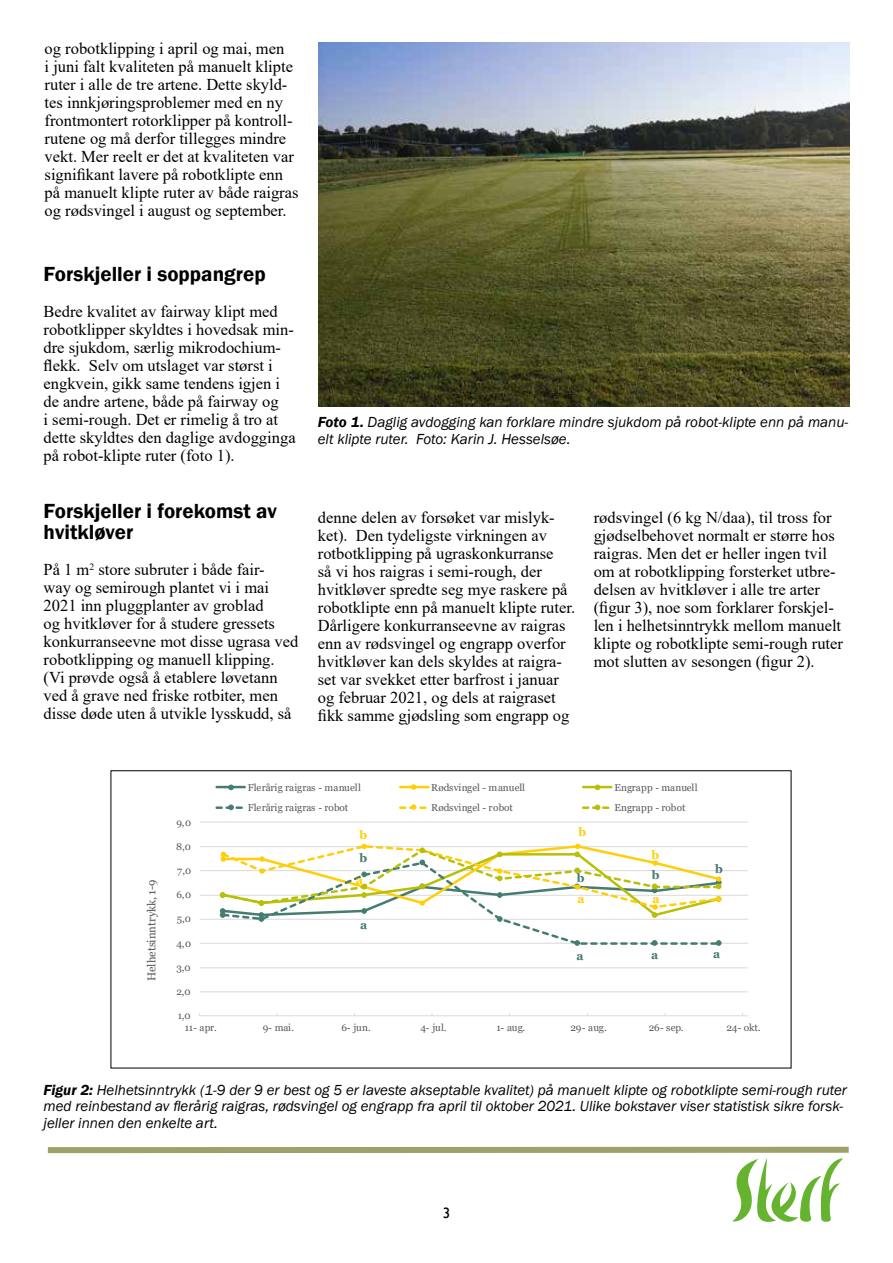
<style>
.page{position:relative;width:893px;height:1263px;background:#fff}
.page>*{position:absolute;margin:0;border:0;box-sizing:border-box;transform-origin:0 0}
.t1{font:600 21px/21px "Franklin Gothic";color:#000}
.t2{font:16.5px/18px "Times New Roman";color:#000}
.t3{font:italic 15px/16.5px "Franklin Gothic";color:#000}
.t4{font:15px "Gill Sans";color:#000}
.t5{font:700 12px "Georgia";color:#457c72}
.t6{font:700 12px "Georgia";color:#ffce09}
.t7{font:11.4px "Georgia";color:#595959}
.t8{font:10.05px "Georgia";letter-spacing:-.01em;color:#595959}
.t9{font:10.05px "Georgia";letter-spacing:.01em;color:#595959}
.s1{font-weight:600}
</style>
<div class="page">
<svg style="left:732px;top:1158px;width:111px;height:64px"></svg>
<div style="left:48px;top:1147px;width:801px;height:6px;background:#a0a168"></div>
<hr style="left:200px;top:991px;width:548px;height:1px;background:#d9d9d9">
<hr style="left:200px;top:967px;width:548px;height:1px;background:#d9d9d9">
<hr style="left:200px;top:943px;width:548px;height:1px;background:#d9d9d9">
<hr style="left:200px;top:919px;width:548px;height:1px;background:#d9d9d9">
<hr style="left:200px;top:895px;width:548px;height:1px;background:#d9d9d9">
<hr style="left:200px;top:870px;width:548px;height:1px;background:#d9d9d9">
<hr style="left:200px;top:846px;width:548px;height:1px;background:#d9d9d9">
<hr style="left:200px;top:822px;width:548px;height:1px;background:#d9d9d9">
<hr style="left:200px;top:1015px;width:548px;height:1px;background:#d9d9d9">
<svg style="left:220px;top:844px;width:502px;height:102px"></svg>
<hr style="left:217px;top:786px;width:28px;height:2px;background:#457c72">
<svg style="left:228px;top:785px;width:6px;height:5px"></svg>
<hr style="left:400px;top:786px;width:28px;height:2px;background:#ffce09">
<svg style="left:411px;top:784px;width:5px;height:6px"></svg>
<hr style="left:583px;top:786px;width:28px;height:2px;background:#b7c007">
<svg style="left:595px;top:785px;width:5px;height:5px"></svg>
<svg style="left:217px;top:805px;width:26px;height:5px"></svg>
<svg style="left:400px;top:804px;width:27px;height:6px"></svg>
<svg style="left:583px;top:805px;width:27px;height:5px"></svg>
<img style="left:319px;top:43px;width:531px;height:364px">
<p class="t2" style="left:45px;top:39px;width:255px">og robotklipping i april og mai, men<br>i juni falt kvaliteten på manuelt klipte ruter i alle de tre artene. Dette skyld&shy;tes innkjøringsproblemer med en ny frontmontert rotorklipper på kontroll&shy;rutene og må derfor tillegges mindre vekt. Mer reelt er det at kvaliteten var signifikant lavere på robotklipte enn på manuelt klipte ruter av både raigras og rødsvingel i august og september.</p>
<p class="t1" style="left:44px;top:264px;width:224px">Forskjeller i soppangrep</p>
<p class="t2" style="left:44px;top:302px;width:254px">Bedre kvalitet av fairway klipt med robotklipper skyldtes i hovedsak min&shy;dre sjukdom, særlig mikrodochium&shy;flekk. Selv om utslaget var størst i engkvein, gikk same tendens igjen i de andre artene, både på fairway og<br>i semi-rough. Det er rimelig å tro at dette skyldtes den daglige avdogginga på robot-klipte ruter (foto 1).</p>
<p class="t1" style="left:44px;top:501px;width:235px">Forskjeller i forekomst av hvitkløver</p>
<p class="t2" style="left:44px;top:560px;width:256px">På 1 m<sup>2</sup> store subruter i både fair-<br>way og semirough plantet vi i mai 2021 inn pluggplanter av groblad<br>og hvitkløver for å studere gressets konkurranseevne mot disse ugrasa ved robotklipping og manuell klipping. (Vi prøvde også å etablere løvetann ved å grave ned friske rotbiter, men disse døde uten å utvikle lysskudd, så</p>
<p class="t3" style="left:318px;top:414px;width:532px"><span class="s1">Foto 1.</span> Daglig avdogging kan forklare mindre sjukdom på robot-klipte enn på manu&shy;elt klipte ruter. Foto: Karin J. Hesselsøe.</p>
<p class="t2" style="left:318px;top:508px;width:259px">denne delen av forsøket var mislyk&shy;ket). Den tydeligste virkningen av rotbotklipping på ugraskonkurranse<br>så vi hos raigras i semi-rough, der hvitkløver spredte seg mye raskere på robotklipte enn på manuelt klipte ruter.<br>Dårligere konkurranseevne av raigras enn av rødsvingel og engrapp overfor hvitkløver kan dels skyldes at raigra&shy;set var svekket etter barfrost i januar og februar 2021, og dels at raigraset fikk samme gjødsling som engrapp og</p>
<p class="t2" style="left:594px;top:508px;width:251px">rødsvingel (6 kg N/daa), til tross for gjødselbehovet normalt er større hos raigras. Men det er heller ingen tvil om at robotklipping forsterket utbre&shy;delsen av hvitkløver i alle tre arter (figur 3), noe som forklarer forskjel&shy;len i helhetsinntrykk mellom manuelt klipte og robotklipte semi-rough ruter mot slutten av sesongen (figur 2).</p>
<p class="t7" style="left:145px;top:981px;width:103px;rotate:-90deg">Helhetsinntrykk, 1-9</p>
<p class="t8" style="left:176px;top:816px;width:16px">9,0</p>
<p class="t8" style="left:176px;top:840px;width:16px">8,0</p>
<p class="t8" style="left:177px;top:864px;width:16px">7,0</p>
<p class="t8" style="left:176px;top:889px;width:16px">6,0</p>
<p class="t8" style="left:177px;top:913px;width:16px">5,0</p>
<p class="t8" style="left:176px;top:937px;width:16px">4,0</p>
<p class="t8" style="left:177px;top:961px;width:16px">3,0</p>
<p class="t8" style="left:176px;top:985px;width:16px">2,0</p>
<p class="t8" style="left:178px;top:1010px;width:14px">1,0</p>
<p class="t8" style="left:248px;top:781px;width:115px">Flerårig raigras - manuell</p>
<p class="t8" style="left:431px;top:781px;width:95px">Rødsvingel - manuell</p>
<p class="t9" style="left:615px;top:781px;width:84px">Engrapp - manuell</p>
<p class="t8" style="left:248px;top:801px;width:102px">Flerårig raigras - robot</p>
<p class="t8" style="left:431px;top:801px;width:83px">Rødsvingel - robot</p>
<p class="t8" style="left:615px;top:801px;width:72px">Engrapp - robot</p>
<p class="t6" style="left:360px;top:827px;width:9px">b</p>
<p class="t5" style="left:359px;top:850px;width:9px">b</p>
<p class="t6" style="left:356px;top:872px;width:9px">a</p>
<p class="t5" style="left:360px;top:917px;width:9px">a</p>
<p class="t6" style="left:579px;top:824px;width:9px">b</p>
<p class="t5" style="left:577px;top:870px;width:9px">b</p>
<p class="t6" style="left:577px;top:891px;width:9px">a</p>
<p class="t5" style="left:576px;top:948px;width:9px">a</p>
<p class="t6" style="left:652px;top:847px;width:9px">b</p>
<p class="t5" style="left:652px;top:867px;width:9px">b</p>
<p class="t6" style="left:652px;top:891px;width:9px">a</p>
<p class="t5" style="left:651px;top:947px;width:9px">a</p>
<p class="t5" style="left:715px;top:861px;width:9px">b</p>
<p class="t5" style="left:713px;top:946px;width:9px">a</p>
<p class="t8" style="left:185px;top:1022px;width:34px">11- apr.</p>
<p class="t8" style="left:263px;top:1022px;width:33px">9- mai.</p>
<p class="t8" style="left:341px;top:1022px;width:31px">6- jun.</p>
<p class="t8" style="left:421px;top:1022px;width:28px">4- jul.</p>
<p class="t8" style="left:497px;top:1022px;width:30px">1- aug.</p>
<p class="t8" style="left:571px;top:1022px;width:38px">29- aug.</p>
<p class="t8" style="left:649px;top:1022px;width:36px">26- sep.</p>
<p class="t8" style="left:726px;top:1022px;width:36px">24- okt.</p>
<p class="t3" style="left:44px;top:1082px;width:805px"><span class="s1">Figur 2:</span> Helhetsinntrykk (1-9 der 9 er best og 5 er laveste akseptable kvalitet) på manuelt klipte og robotklipte semi-rough ruter med reinbestand av flerårig raigras, rødsvingel og engrapp fra april til oktober 2021. Ulike bokstaver viser statistisk sikre forsk&shy;jeller innen den enkelte art.</p>
<p class="t4" style="left:443px;top:1204px;width:9px">3</p>
</div>
